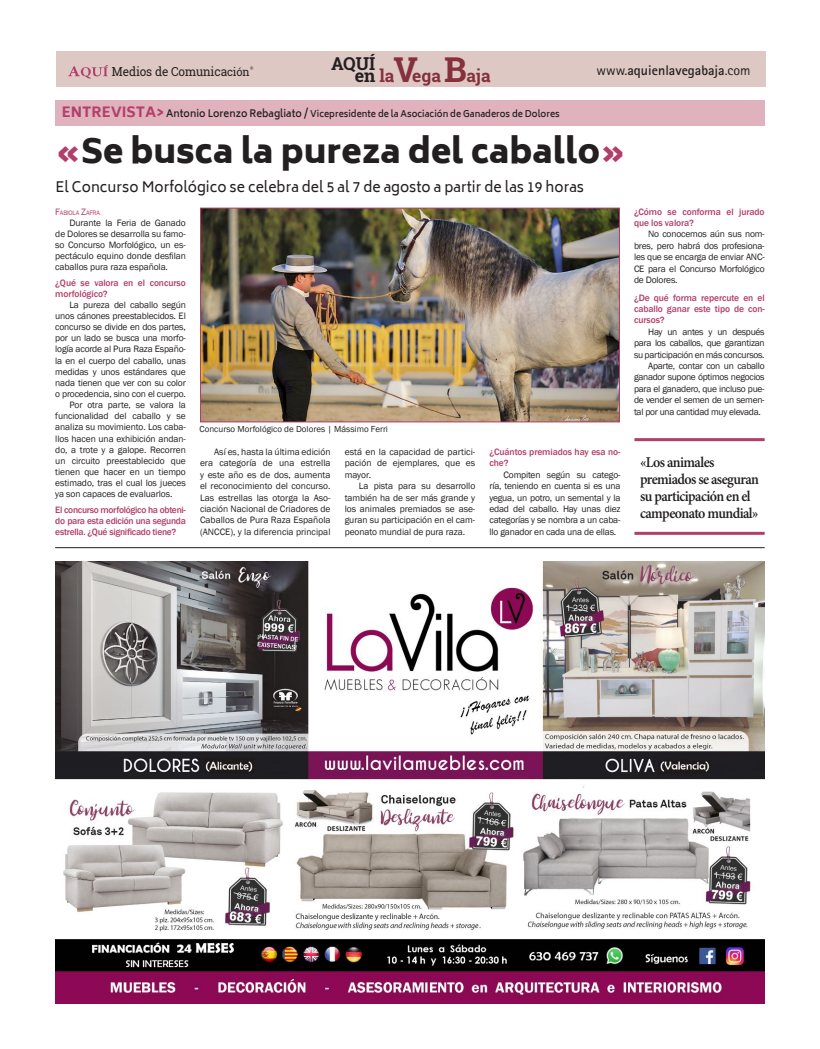
<style>
.page{position:relative;width:820px;height:1049px;background:#fff}
.page>*{position:absolute;margin:0;border:0;box-sizing:border-box;transform-origin:0 0}
.t1{font:900 33px "Biryani";color:#231f20}
.t2{font:700 17.8px "Roboto Slab";color:#231f20}
.t3{font:700 17.3px "Roboto Slab";color:#85303c}
.t4{font:600 15px/17px "Minion Pro";letter-spacing:-.04em;color:#231f20;scale:.93 1}
.t5{font:14px "Biryani";color:#231f20}
.t6{font:700 14px "Rotis Sans Serif Std";color:#231f20}
.t7{font:12.4px "Roboto Slab";letter-spacing:-.01em;color:#231f20;scale:.95 1}
.t8{font:9.5px/11.4px "Franklin Gothic";letter-spacing:-.02em;color:#231f20;text-align:justify}
.t9{font:500 9.5px/11.4px "Franklin Gothic";letter-spacing:-.01em;color:#b23f6a}
.t10{font:600 9px "Biryani";color:#231f20}
.t11{font:9px "Franklin Gothic";color:#231f20}
.t12{font:6.7px "Franklin Gothic";letter-spacing:-.03em;color:#b23f6a}
.s1{font-size:11.6px}
.s2{font-weight:400}
.s3{font-size:17.8px;color:#231f20}
.s4{font-size:34.2px}
.s5{font-weight:800;font-size:14px;color:#b23f6a}
.s6{font-size:10px}
.s7{color:#b23f6a}
.s8{font-size:9.5px}
</style>
<div class="page">
<img style="left:202px;top:210px;width:415px;height:210px">
<div style="left:200px;top:208px;width:419px;height:214px;border:1px solid #b23f6a"></div>
<hr style="left:55px;top:547px;width:709px;height:1px;background:#231f20">
<hr style="left:634px;top:438px;width:130px;height:3px;background:#b23f6a">
<hr style="left:634px;top:532px;width:130px;height:3px;background:#b23f6a">
<div style="left:55px;top:100px;width:709px;height:26px;background:#dfb2bd"></div>
<img style="left:55px;top:561px;width:709px;height:442px">
<div style="left:56px;top:51px;width:709px;height:36px;background:#ddc8c3"></div>
<svg style="left:68px;top:65px;width:40px;height:14px"></svg>
<svg style="left:250px;top:66px;width:3px;height:4px"></svg>
<h3 class="t7" style="left:112px;top:63px;width:146px">Medios de Comunica<span class="s1">ción</span></h3>
<h2 class="t2" style="left:331px;top:51px;width:46px">AQUÍ</h2>
<h3 class="t6" style="left:596px;top:61px;width:155px"><span class="s2">www.</span>aquienlavegabaja<span class="s2">.com</span></h3>
<h3 class="t3" style="left:354px;top:64px;width:137px"><span class="s3">en</span> la<span class="s4">V</span>ega <span class="s4">B</span>aja</h3>
<p class="t10" style="left:62px;top:108px;width:499px"><span class="s5">ENTREVISTA&gt;</span> <span class="s6">Antonio Lorenzo Rebagliato /</span> Vicepresidente de la Asociación de Ganaderos de Dolores</p>
<h1 class="t1" style="left:56px;top:132px;width:571px"><span class="s7">«</span>Se busca la pureza del caballo<span class="s7">»</span></h1>
<h3 class="t5" style="left:55px;top:179px;width:530px">El Concurso Morfológico se celebra del 5 al 7 de agosto a partir de las 19 horas</h3>
<p class="t12" style="left:55px;top:208px;width:46px"><span class="s8">F</span>ABIOLA <span class="s8">Z</span>AFRA</p>
<p class="t8" style="left:55px;top:217px;width:132px;line-height:11.1px;text-indent:14px">Durante la Feria de Ganado de Dolores se desarrolla su famo&shy;so Concurso Morfológico, un es&shy;pectáculo equino donde desfilan caballos pura raza española.</p>
<p class="t9" style="left:55px;top:277px;width:132px;line-height:11.1px">¿Qué se valora en el concurso morfológico?</p>
<p class="t8" style="left:69px;top:299px;width:118px">La pureza del caballo según</p>
<p class="t8" style="left:55px;top:310px;width:132px">unos cánones preestablecidos. El</p>
<p class="t8" style="left:55px;top:321px;width:132px">concurso se divide en dos partes,</p>
<p class="t8" style="left:55px;top:333px;width:132px">por un lado se busca una morfo-</p>
<p class="t8" style="left:55px;top:344px;width:132px">logía acorde al Pura Raza Españo-</p>
<p class="t8" style="left:55px;top:355px;width:132px">la en el cuerpo del caballo, unas</p>
<p class="t8" style="left:55px;top:366px;width:132px">medidas y unos estándares que</p>
<p class="t8" style="left:55px;top:377px;width:132px">nada tienen que ver con su color</p>
<p class="t8" style="left:55px;top:388px;width:132px">o procedencia, sino con el cuerpo.</p>
<p class="t8" style="left:69px;top:399px;width:118px">Por otra parte, se valora la</p>
<p class="t8" style="left:55px;top:411px;width:132px">funcionalidad del caballo y se</p>
<p class="t8" style="left:55px;top:422px;width:132px">analiza su movimiento. Los caba-</p>
<p class="t8" style="left:55px;top:433px;width:132px">llos hacen una exhibición andan-</p>
<p class="t8" style="left:55px;top:444px;width:132px">do, a trote y a galope. Recorren</p>
<p class="t8" style="left:55px;top:455px;width:132px">un circuito preestablecido que</p>
<p class="t8" style="left:55px;top:466px;width:132px">tienen que hacer en un tiempo</p>
<p class="t8" style="left:55px;top:477px;width:132px">estimado, tras el cual los jueces</p>
<p class="t8" style="left:55px;top:488px;width:119px">ya son capaces de evaluarlos.</p>
<p class="t9" style="left:55px;top:504px;width:132px;line-height:11.1px;text-align:justify">El concurso morfológico ha obteni&shy;do para esta edición una segunda estrella. ¿Qué significado tiene?</p>
<p class="t11" style="left:199px;top:423px;width:190px">Concurso Morfológico de Dolores | Mássimo Ferri</p>
<p class="t8" style="left:200px;top:446px;width:132px;text-indent:14px">Así es, hasta la última edición era categoría de una estrella y este año es de dos, aumenta el reconocimiento del concurso.<br>Las estrellas las otorga la Aso&shy;ciación Nacional de Criadores de Caballos de Pura Raza Española (ANCCE), y la diferencia principal</p>
<p class="t8" style="left:344px;top:446px;width:132px">está en la capacidad de partici&shy;pación de ejemplares, que es mayor.</p>
<p class="t8" style="left:344px;top:480px;width:132px;text-indent:14px">La pista para su desarrollo también ha de ser más grande y los animales premiados se ase&shy;guran su participación en el cam&shy;peonato mundial de pura raza.</p>
<p class="t9" style="left:489px;top:446px;width:132px">¿Cuántos premiados hay esa no&shy;che?</p>
<p class="t8" style="left:489px;top:469px;width:132px;text-indent:14px">Compiten según su catego&shy;ría, teniendo en cuenta si es una yegua, un potro, un semental y la edad del caballo. Hay unas diez categorías y se nombra a un caba&shy;llo ganador en cada una de ellas.</p>
<p class="t9" style="left:633px;top:206px;width:132px">¿Cómo se conforma el jurado que los valora?</p>
<p class="t8" style="left:633px;top:229px;width:132px;text-indent:14px">No conocemos aún sus nom&shy;bres, pero habrá dos profesiona&shy;les que se encarga de enviar ANC-CE para el Concurso Morfológico de Dolores.</p>
<p class="t9" style="left:633px;top:292px;width:132px;text-align:justify">¿De qué forma repercute en el caballo ganar este tipo de con&shy;cursos?</p>
<p class="t8" style="left:648px;top:326px;width:118px">Hay un antes y un después</p>
<p class="t8" style="left:633px;top:338px;width:132px">para los caballos, que garantizan</p>
<p class="t8" style="left:633px;top:349px;width:132px">su participación en más concursos.</p>
<p class="t8" style="left:648px;top:360px;width:118px">Aparte, contar con un caballo</p>
<p class="t8" style="left:633px;top:372px;width:132px">ganador supone óptimos negocios</p>
<p class="t8" style="left:633px;top:383px;width:132px">para el ganadero, que incluso pue-</p>
<p class="t8" style="left:633px;top:395px;width:132px">de vender el semen de un semen-</p>
<p class="t8" style="left:633px;top:406px;width:128px">tal por una cantidad muy elevada.</p>
<h3 class="t4" style="left:639px;top:454px;width:129px">«Los animales premiados se aseguran su participación en el campeonato mundial»</h3>
</div>
